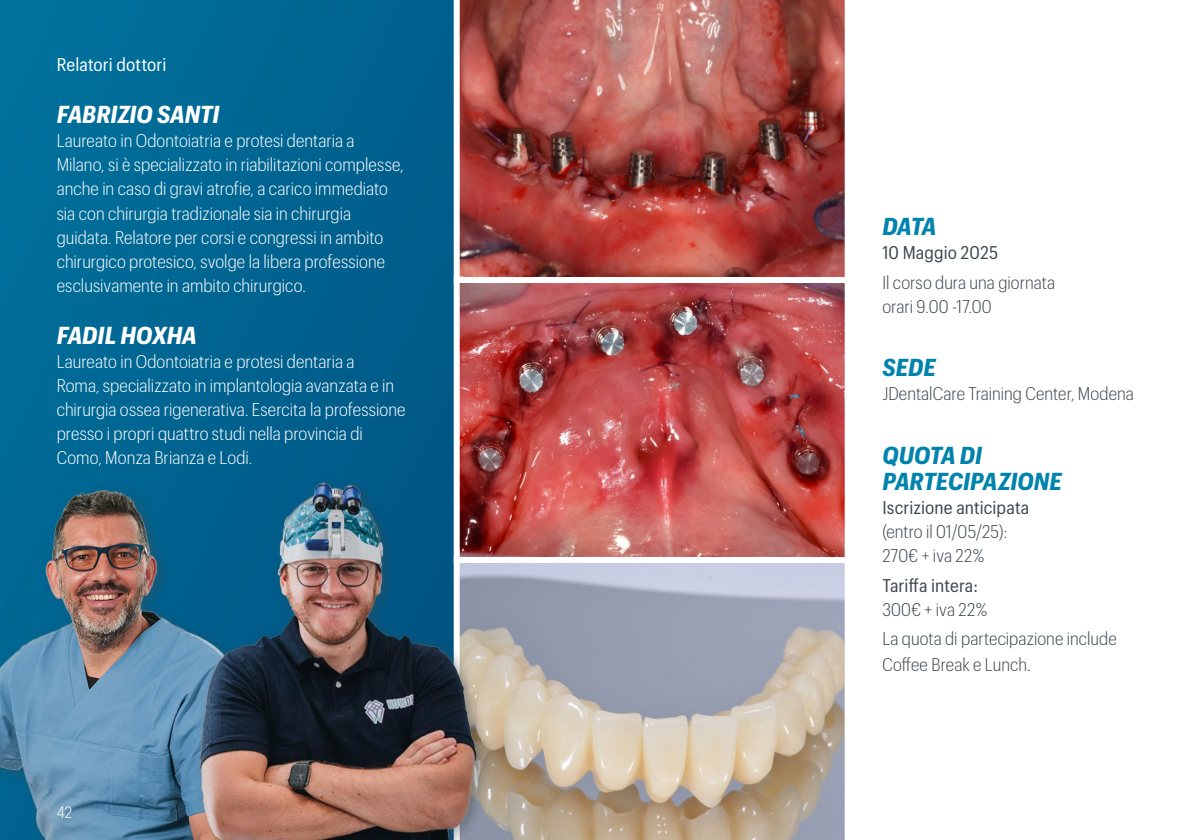
<style>
.page{position:relative;width:1191px;height:840px;background:#fff}
.page>*{position:absolute;margin:0;border:0;box-sizing:border-box;transform-origin:0 0}
.t1{font:italic 700 24px/26px "Graphik Compact";letter-spacing:-.005em;color:#0083ac}
.t2{font:italic 700 24px "Graphik Compact";letter-spacing:-.01em;color:#fff}
.t3{font:300 18px/24px "Graphik Compact";color:#fff}
.t4{font:300 18px/24px "Graphik Compact";letter-spacing:.005em;color:#3d474e}
.t5{font:18px/24px "Graphik Compact";letter-spacing:.005em;color:#3d474e}
.t6{font:18px "Graphik Compact";letter-spacing:.005em;color:#fff}
.t7{font:300 16px "Graphik Compact";color:#fff}
.s1{font-weight:400}
.s2{font-weight:300}
.s3{font-size:20px}
</style>
<div class="page">
<div style="left:0;top:0;width:454px;height:839px;background:#006592"></div>
<img style="left:461px;top:284px;width:382px;height:271px">
<img style="left:459px;top:0;width:386px;height:277px">
<div style="left:454px;top:277px;width:396px;height:285px;border:6px solid #fff"></div>
<svg style="left:553px;top:556px;width:297px;height:283px;background:#b7b2af"></svg>
<img style="left:0;top:490px;width:190px;height:349px">
<div style="left:193px;top:475px;width:360px;height:364px;background:#3d474e;opacity:.5"></div>
<img style="left:190px;top:482px;width:359px;height:357px">
<p class="t6" style="left:57px;top:52px;width:111px">Relatori dottori</p>
<p class="t2" style="left:57px;top:97px;width:164px">FABRIZIO SANTI</p>
<p class="t3" style="left:57px;top:128px;width:348px">Laureato in Odontoiatria e protesi dentaria a Milano, si è specializzato in riabilitazioni complesse, anche in caso di gravi atrofie, a carico immediato sia con chirurgia tradizionale sia in chirurgia guidata. Relatore per corsi e congressi in ambito chirurgico protesico, svolge la libera professione esclusivamente in ambito chirurgico.</p>
<p class="t2" style="left:57px;top:317px;width:142px">FADIL HOXHA</p>
<p class="t3" style="left:57px;top:348px;width:350px">Laureato in Odontoiatria e protesi dentaria a<br>Roma, specializzato in implantologia avanzata e in chirurgia ossea rigenerativa. Esercita la professione presso i propri quattro studi nella provincia di Como, Monza Brianza e Lodi.</p>
<p class="t7" style="left:57px;top:800px;width:17px">42</p>
<p class="t1" style="left:882px;top:211px;width:56px">DATA</p>
<p class="t5" style="left:882px;top:239px;width:118px">10 Maggio 2025</p>
<p class="t4" style="left:882px;top:269px;width:174px">Il corso dura una giornata orari 9.00 -17.00</p>
<p class="t1" style="left:882px;top:352px;width:55px">SEDE</p>
<p class="t4" style="left:882px;top:380px;width:253px">JDentalCare Training Center, Modena</p>
<p class="t1" style="left:882px;top:440px;width:181px">QUOTA DI<br>PARTECIPAZIONE</p>
<p class="t4" style="left:882px;top:494px;width:149px"><span class="s1">Iscrizione anticipata </span>(entro il 01/05/25):<br>270€ + iva 22%</p>
<p class="t5" style="left:882px;top:571px;width:106px">Tariffa intera:<br><span class="s2">300€ + iva 22%</span></p>
<p class="t4" style="left:882px;top:624px;width:236px;line-height:26px">La quota di partecipazione include<br>Coffee Break e Lunch<span class="s3">.</span></p>
</div>
